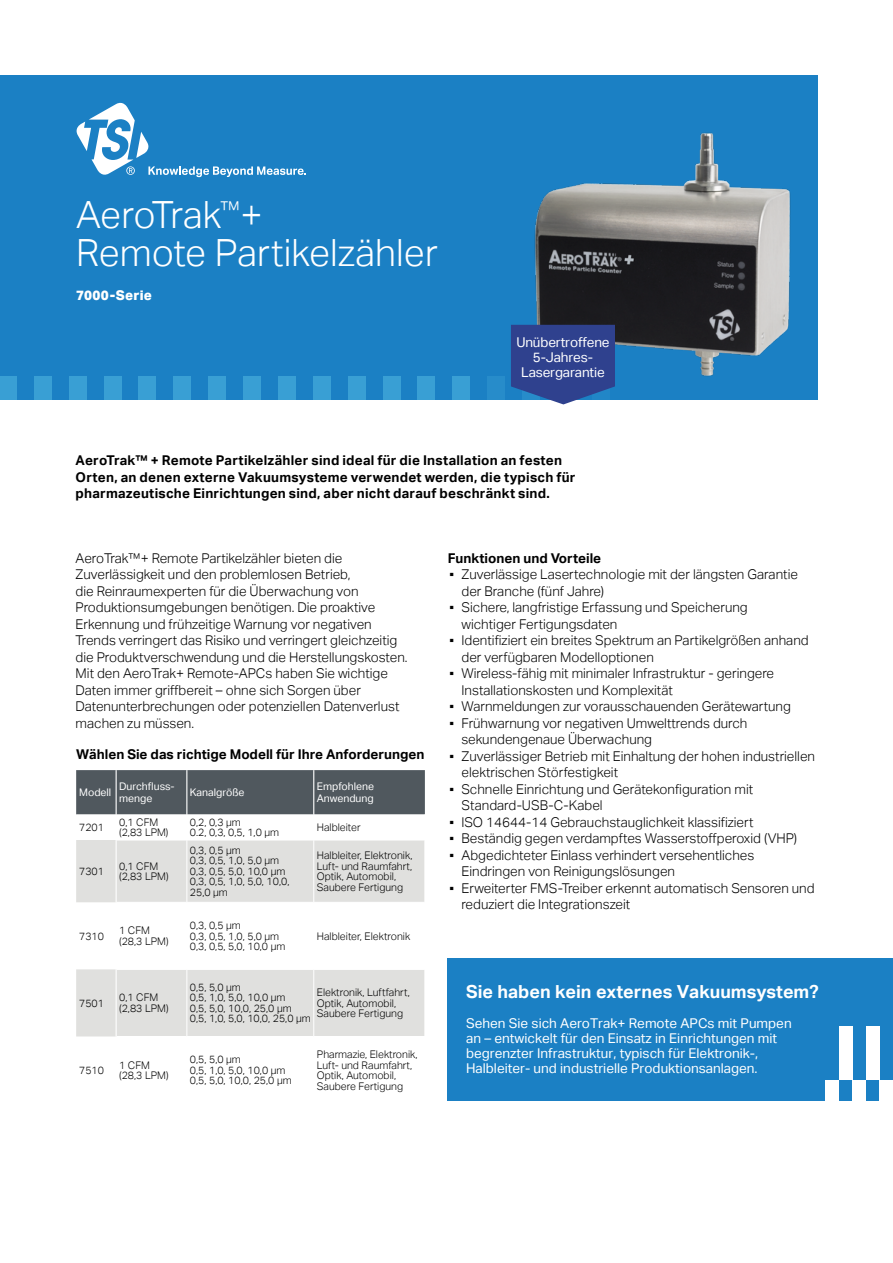
<style>
.page{position:relative;width:893px;height:1263px;background:#fff}
.page>*{position:absolute;margin:0;border:0;box-sizing:border-box;transform-origin:0 0}
.t1{font:300 37.5px/37.5px "Aktiv Grotesk";color:#fff}
.t2{font:700 18px "Aktiv Grotesk";color:#fff}
.t3{font:300 13.5px/16.5px "Aktiv Grotesk";color:#000}
.t4{font:700 13.5px/16.5px "Aktiv Grotesk";letter-spacing:.015em;color:#000}
.t5{font:13.5px/15px "Aktiv Grotesk";color:#fff}
.t6{font:800 13.5px "Aktiv Grotesk";letter-spacing:.02em;color:#fff}
.t7{font:300 10.5px/10.5px "Aktiv Grotesk";color:#000}
.t8{font:10.5px/12px "Aktiv Grotesk";color:#fff}
.s1{font-weight:400}
</style>
<div class="page">
<div style="left:448px;top:958px;width:445px;height:142px;background:#1b80c4"></div>
<div style="left:0;top:76px;width:817px;height:324px;background:#1b80c4"></div>
<div style="left:866px;top:1026px;width:14px;height:54px;background:#fff"></div>
<div style="left:839px;top:1026px;width:14px;height:54px;background:#fff"></div>
<div style="left:880px;top:1080px;width:13px;height:23px;background:#fff"></div>
<div style="left:852px;top:1080px;width:14px;height:21px;background:#fff"></div>
<div style="left:825px;top:1080px;width:14px;height:21px;background:#fff"></div>
<div style="left:0;top:376px;width:17px;height:25px;background:#399fd4"></div>
<div style="left:34px;top:376px;width:18px;height:25px;background:#399fd4"></div>
<div style="left:69px;top:376px;width:17px;height:25px;background:#399fd4"></div>
<div style="left:139px;top:376px;width:17px;height:25px;background:#399fd4"></div>
<div style="left:174px;top:376px;width:17px;height:25px;background:#399fd4"></div>
<div style="left:208px;top:376px;width:18px;height:25px;background:#399fd4"></div>
<div style="left:243px;top:376px;width:18px;height:25px;background:#399fd4"></div>
<div style="left:104px;top:376px;width:17px;height:25px;background:#399fd4"></div>
<div style="left:278px;top:376px;width:18px;height:25px;background:#399fd4"></div>
<div style="left:313px;top:376px;width:18px;height:25px;background:#399fd4"></div>
<div style="left:418px;top:376px;width:17px;height:25px;background:#399fd4"></div>
<div style="left:452px;top:376px;width:18px;height:25px;background:#399fd4"></div>
<div style="left:487px;top:376px;width:18px;height:25px;background:#278cca"></div>
<div style="left:348px;top:376px;width:18px;height:25px;background:#399fd4"></div>
<div style="left:383px;top:376px;width:18px;height:25px;background:#399fd4"></div>
<svg style="left:76px;top:102px;width:230px;height:76px"></svg>
<svg style="left:76px;top:840px;width:349px;height:196px;fill:#e0e0de"></svg>
<hr style="left:117px;top:840px;width:70px;height:1px;background:#fff">
<hr style="left:117px;top:902px;width:70px;height:1px;background:#fff">
<hr style="left:117px;top:969px;width:70px;height:1px;background:#fff">
<hr style="left:187px;top:902px;width:127px;height:1px;background:#fff">
<hr style="left:314px;top:902px;width:111px;height:1px;background:#fff">
<hr style="left:187px;top:902px;width:1px;height:67px;background:#fff">
<hr style="left:314px;top:902px;width:1px;height:67px;background:#fff">
<hr style="left:187px;top:969px;width:1px;height:67px;background:#fff">
<hr style="left:314px;top:969px;width:1px;height:67px;background:#fff">
<hr style="left:187px;top:840px;width:127px;height:1px;background:#fff">
<hr style="left:314px;top:840px;width:111px;height:1px;background:#fff">
<hr style="left:187px;top:969px;width:127px;height:1px;background:#fff">
<hr style="left:314px;top:969px;width:111px;height:1px;background:#fff">
<hr style="left:187px;top:840px;width:1px;height:62px;background:#fff">
<hr style="left:314px;top:840px;width:1px;height:62px;background:#fff">
<div style="left:76px;top:770px;width:349px;height:45px;background:#50585e"></div>
<hr style="left:116px;top:840px;width:1px;height:62px;background:#fff">
<hr style="left:116px;top:902px;width:1px;height:67px;background:#fff">
<hr style="left:116px;top:969px;width:1px;height:67px;background:#fff">
<img style="left:519px;top:132px;width:272px;height:245px">
<svg style="left:511px;top:325px;width:104px;height:79px;background:#374d96"></svg>
<h1 class="t1" style="left:76px;top:197px;width:363px">AeroTrak<sup>™</sup>+<br>Remote Partikelzähler</h1>
<p class="t6" style="left:76px;top:288px;width:77px">7000-Serie</p>
<p class="t5" style="left:516px;top:335px;width:95px;text-align:center">Unübertroffene<br>5-Jahres-<br>Lasergarantie</p>
<p class="t4" style="left:76px;top:452px;width:501px">AeroTrak™ + Remote Partikelzähler sind ideal für die Installation an festen<br>Orten, an denen externe Vakuumsysteme verwendet werden, die typisch für pharmazeutische Einrichtungen sind, aber nicht darauf beschränkt sind.</p>
<p class="t3" style="left:76px;top:550px;width:333px">AeroTrak™+ Remote Partikelzähler bieten die Zuverlässigkeit und den problemlosen Betrieb,<br>die Reinraumexperten für die Überwachung von Produktionsumgebungen benötigen. Die proaktive Erkennung und frühzeitige Warnung vor negativen Trends verringert das Risiko und verringert gleichzeitig die Produktverschwendung und die Herstellungskosten.<br>Mit den AeroTrak+ Remote-APCs haben Sie wichtige Daten immer griffbereit – ohne sich Sorgen über Datenunterbrechungen oder potenziellen Datenverlust machen zu müssen.</p>
<p class="t4" style="left:76px;top:746px;width:350px">Wählen Sie das richtige Modell für Ihre Anforderungen</p>
<p class="t8" style="left:79px;top:786px;width:34px">Modell</p>
<p class="t8" style="left:119px;top:780px;width:57px">Durchfluss&shy;menge</p>
<p class="t8" style="left:190px;top:786px;width:56px">Kanalgröße</p>
<p class="t8" style="left:317px;top:780px;width:59px">Empfohlene<br>Anwendung</p>
<p class="t7" style="left:79px;top:822px;width:26px">7201</p>
<p class="t7" style="left:119px;top:817px;width:51px">0,1 CFM (2,83 LPM)</p>
<p class="t7" style="left:190px;top:817px;width:91px">0,2, 0,3 µm<br>0.2, 0,3, 0,5, 1,0 µm</p>
<p class="t7" style="left:317px;top:822px;width:45px">Halbleiter</p>
<p class="t7" style="left:79px;top:866px;width:26px">7301</p>
<p class="t7" style="left:119px;top:861px;width:51px">0,1 CFM (2,83 LPM)</p>
<p class="t7" style="left:190px;top:845px;width:101px">0,3, 0,5 µm<br>0,3, 0,5, 1,0, 5,0 µm<br>0,3, 0,5, 5,0, 10,0 µm<br>0,3, 0,5, 1,0, 5,0, 10,0,<br>25,0 µm</p>
<p class="t7" style="left:317px;top:850px;width:97px">Halbleiter, Elektronik,<br>Luft- und Raumfahrt,<br>Optik, Automobil,<br>Saubere Fertigung</p>
<p class="t7" style="left:79px;top:931px;width:26px">7310</p>
<p class="t7" style="left:119px;top:925px;width:51px">1 CFM (28,3 LPM)</p>
<p class="t7" style="left:190px;top:920px;width:97px">0,3, 0,5 µm<br>0,3, 0,5, 1,0, 5,0 µm<br>0,3, 0,5, 5,0, 10,0 µm</p>
<p class="t7" style="left:317px;top:931px;width:95px">Halbleiter, Elektronik</p>
<p class="t7" style="left:79px;top:998px;width:26px">7501</p>
<p class="t7" style="left:119px;top:992px;width:51px">0,1 CFM (2,83 LPM)</p>
<p class="t7" style="left:190px;top:982px;width:122px">0,5, 5,0 µm<br>0,5, 1,0, 5,0, 10,0 µm<br>0,5, 5,0, 10,0, 25,0 µm<br>0,5, 1,0, 5,0, 10,0, 25,0 µm</p>
<p class="t7" style="left:317px;top:987px;width:94px">Elektronik, Luftfahrt,<br>Optik, Automobil,<br>Saubere Fertigung</p>
<p class="t7" style="left:79px;top:1065px;width:26px">7510</p>
<p class="t7" style="left:119px;top:1060px;width:51px">1 CFM (28,3 LPM)</p>
<p class="t7" style="left:190px;top:1054px;width:103px">0,5, 5,0 µm<br>0,5, 1,0, 5,0, 10,0 µm<br>0,5, 5,0, 10,0, 25,0 µm</p>
<p class="t7" style="left:317px;top:1049px;width:102px">Pharmazie, Elektronik,<br>Luft- und Raumfahrt,<br>Optik, Automobil,<br>Saubere Fertigung</p>
<p class="t4" style="left:448px;top:550px;width:155px">Funktionen und Vorteile</p>
<p class="t3" style="left:461px;top:566px;width:338px;text-indent:-14px"><span class="s1">▪</span> Zuverlässige Lasertechnologie mit der längsten Garantie der Branche (fünf Jahre)</p>
<p class="t3" style="left:461px;top:599px;width:288px;text-indent:-14px"><span class="s1">▪</span> Sichere, langfristige Erfassung und Speicherung wichtiger Fertigungsdaten</p>
<p class="t3" style="left:461px;top:632px;width:349px;text-indent:-14px"><span class="s1">▪</span> Identifiziert ein breites Spektrum an Partikelgrößen anhand der verfügbaren Modelloptionen</p>
<p class="t3" style="left:461px;top:665px;width:314px;text-indent:-14px"><span class="s1">▪</span> Wireless-fähig mit minimaler Infrastruktur - geringere<br>Installationskosten und Komplexität</p>
<p class="t3" style="left:448px;top:698px;width:344px"><span class="s1">▪</span> Warnmeldungen zur vorausschauenden Gerätewartung</p>
<p class="t3" style="left:461px;top:715px;width:287px;text-indent:-14px"><span class="s1">▪</span> Frühwarnung vor negativen Umwelttrends durch sekundengenaue Überwachung</p>
<p class="t3" style="left:461px;top:748px;width:355px;text-indent:-14px"><span class="s1">▪</span> Zuverlässiger Betrieb mit Einhaltung der hohen industriellen elektrischen Störfestigkeit</p>
<p class="t3" style="left:461px;top:781px;width:293px;text-indent:-14px"><span class="s1">▪</span> Schnelle Einrichtung und Gerätekonfiguration mit<br>Standard-USB-C-Kabel</p>
<p class="t3" style="left:448px;top:814px;width:307px"><span class="s1">▪</span> ISO 14644-14 Gebrauchstauglichkeit klassifiziert</p>
<p class="t3" style="left:448px;top:830px;width:351px"><span class="s1">▪</span> Beständig gegen verdampftes Wasserstoffperoxid (VHP)</p>
<p class="t3" style="left:461px;top:847px;width:294px;text-indent:-14px"><span class="s1">▪</span> Abgedichteter Einlass verhindert versehentliches<br>Eindringen von Reinigungslösungen</p>
<p class="t3" style="left:461px;top:880px;width:355px;text-indent:-14px"><span class="s1">▪</span> Erweiterter FMS-Treiber erkennt automatisch Sensoren und reduziert die Integrationszeit</p>
<h2 class="t2" style="left:466px;top:981px;width:354px">Sie haben kein externes Vakuumsystem?</h2>
<p class="t5" style="left:466px;top:1016px;width:327px">Sehen Sie sich AeroTrak+ Remote APCs mit Pumpen an – entwickelt für den Einsatz in Einrichtungen mit begrenzter Infrastruktur, typisch für Elektronik-, Halbleiter- und industrielle Produktionsanlagen.</p>
</div>
